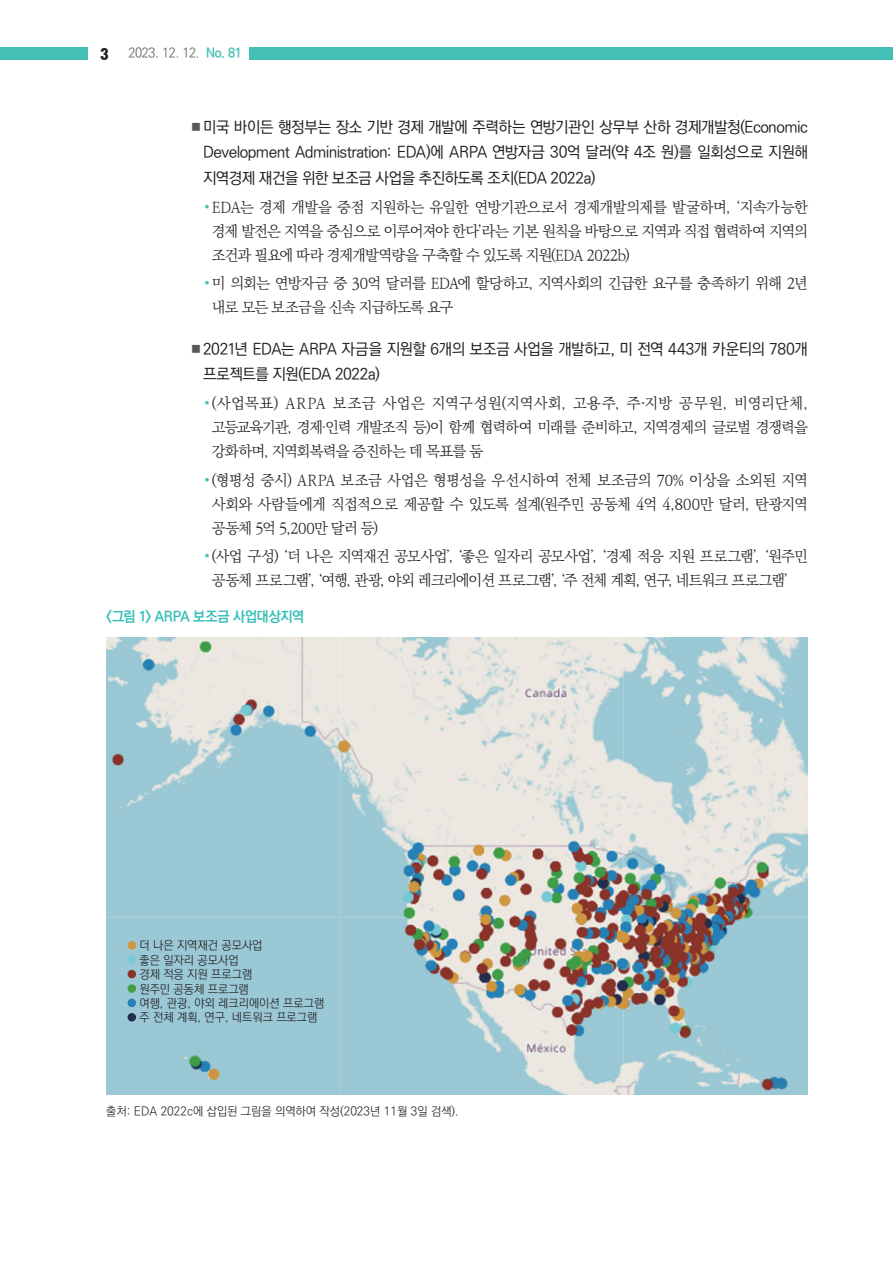
<style>
.page{position:relative;width:893px;height:1263px;background:#fff}
.page>*{position:absolute;margin:0;border:0;box-sizing:border-box;transform-origin:0 0}
.t1{font:15.75px/25.5px "Ko Pub World Dotum PM";letter-spacing:-.035em;color:#231f20;text-align:justify}
.t2{font:15px/24px "Ko Pub World Batang PL";letter-spacing:-.05em;color:#231f20;text-align:justify}
.t3{font:14.25px "Ko Pub World Dotum PB";letter-spacing:-.025em;color:#31beb6}
.t4{font:900 13.5px "Tmon Monsori";color:#231f20}
.t5{font:13.2px "Ko Pub World Dotum PL";letter-spacing:-.025em;color:#57585a;scale:.95 1}
.t6{font:12px/14.4px "Ko Pub World Dotum PL";color:#231f20}
.s1{font-family:"Ko Pub World Dotum PB";color:#43bfb5}
.s2{font-size:10.5px;color:#57585a}
.s3{color:#43bfb5}
</style>
<div class="page">
<div style="left:0;top:47px;width:87px;height:13px;background:#43bfb5"></div>
<div style="left:249px;top:47px;width:644px;height:13px;background:#43bfb5"></div>
<img style="left:106px;top:637px;width:702px;height:458px">
<div style="left:128px;top:941px;width:8px;height:8px;background:#cf973f;border-radius:50%"></div>
<div style="left:128px;top:955px;width:8px;height:9px;background:#77c9d3;border-radius:50%"></div>
<div style="left:128px;top:970px;width:8px;height:8px;background:#8b3229;border-radius:50%"></div>
<div style="left:128px;top:984px;width:8px;height:9px;background:#419d47;border-radius:50%"></div>
<div style="left:128px;top:999px;width:8px;height:8px;background:#2681b7;border-radius:50%"></div>
<div style="left:128px;top:1013px;width:8px;height:8px;background:#222e4f;border-radius:50%"></div>
<p class="t4" style="left:100px;top:46px;width:10px">3</p>
<p class="t5" style="left:128px;top:44px;width:121px">2023. 12. 12. <span class="s1">No. 81</span></p>
<p class="t1" style="left:203px;top:115px;width:606px;text-indent:-12px"><span class="s2">■</span> 미국 바이든 행정부는 장소 기반 경제 개발에 주력하는 연방기관인 상무부 산하 경제개발청(Economic Development Administration: EDA)에 ARPA 연방자금 30억 달러(약 4조 원)를 일회성으로 지원해 지역경제 재건을 위한 보조금 사업을 추진하도록 조치(EDA 2022a)</p>
<p class="t2" style="left:212px;top:195px;width:597px;text-indent:-8px"><span class="s3">•</span> EDA는 경제 개발을 중점 지원하는 유일한 연방기관으로서 경제개발의제를 발굴하며, ‘지속가능한 경제 발전은 지역을 중심으로 이루어져야 한다’라는 기본 원칙을 바탕으로 지역과 직접 협력하여 지역의 조건과 필요에 따라 경제개발역량을 구축할 수 있도록 지원(EDA 2022b)</p>
<p class="t2" style="left:212px;top:272px;width:597px;text-indent:-8px"><span class="s3">•</span> 미 의회는 연방자금 중 30억 달러를 EDA에 할당하고, 지역사회의 긴급한 요구를 충족하기 위해 2년 내로 모든 보조금을 신속 지급하도록 요구</p>
<p class="t1" style="left:203px;top:337px;width:606px;text-indent:-12px"><span class="s2">■</span> 2021년 EDA는 ARPA 자금을 지원할 6개의 보조금 사업을 개발하고, 미 전역 443개 카운티의 780개 프로젝트를 지원(EDA 2022a)</p>
<p class="t2" style="left:212px;top:392px;width:597px;text-indent:-8px"><span class="s3">•</span> (사업목표) ARPA 보조금 사업은 지역구성원(지역사회, 고용주, 주〮지방 공무원, 비영리단체, 고등교육기관, 경제·인력 개발조직 등)이 함께 협력하여 미래를 준비하고, 지역경제의 글로벌 경쟁력을 강화하며, 지역회복력을 증진하는 데 목표를 둠</p>
<p class="t2" style="left:212px;top:468px;width:597px;text-indent:-8px"><span class="s3">•</span> (형평성 중시) ARPA 보조금 사업은 형평성을 우선시하여 전체 보조금의 70% 이상을 소외된 지역 사회와 사람들에게 직접적으로 제공할 수 있도록 설계(원주민 공동체 4억 4,800만 달러, 탄광지역 공동체 5억 5,200만 달러 등)</p>
<p class="t2" style="left:212px;top:544px;width:597px;text-indent:-8px"><span class="s3">•</span> (사업 구성) ‘더 나은 지역재건 공모사업’, ‘좋은 일자리 공모사업’, ‘경제 적응 지원 프로그램’, ‘원주민 공동체 프로그램’, ‘여행, 관광, 야외 레크리에이션 프로그램’, ‘주 전체 계획, 연구, 네트워크 프로그램’</p>
<p class="t3" style="left:106px;top:606px;width:200px">&lt;그림 1&gt; ARPA 보조금 사업대상지역</p>
<p class="t6" style="left:139px;top:939px;width:186px">더 나은 지역재건 공모사업<br>좋은 일자리 공모사업<br>경제 적응 지원 프로그램<br>원주민 공동체 프로그램<br>여행, 관광, 야외 레크리에이션 프로그램 주 전체 계획, 연구, 네트워크 프로그램</p>
<p class="t6" style="left:106px;top:1104px;width:354px">출처: EDA 2022c에 삽입된 그림을 의역하여 작성(2023년 11월 3일 검색).</p>
</div>
